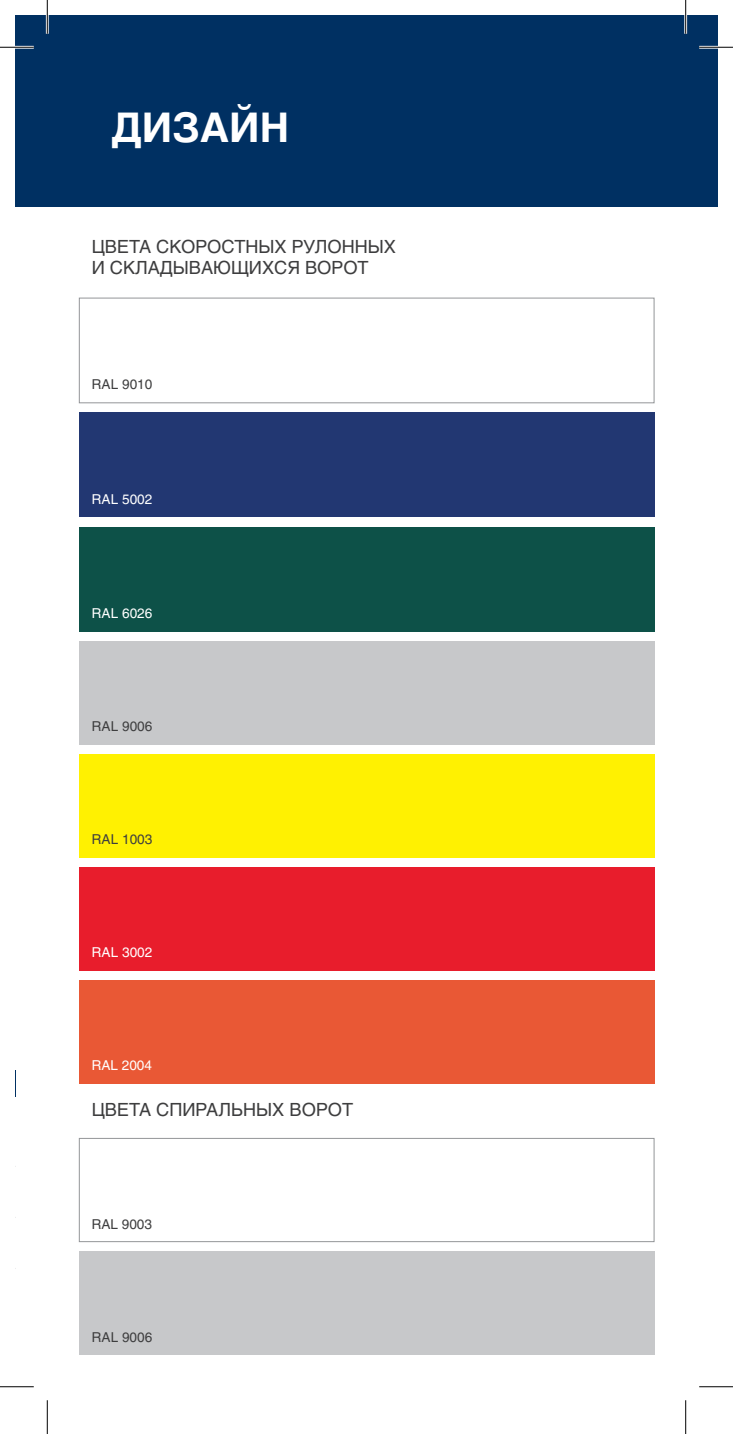
<style>
.page{position:relative;width:733px;height:1434px;background:#fff}
.page>*{position:absolute;margin:0;border:0;box-sizing:border-box;transform-origin:0 0}
.t1{font:700 40.5px "Helios";color:#fff}
.t2{font:18px/21.6px "Helios";color:#3e3e3f}
.t3{font:13.5px "Helios";color:#3e3e3f}
.t4{font:13.5px "Helios";color:#fff}
</style>
<div class="page">
<div style="left:15px;top:15px;width:702px;height:192px;background:#003062"></div>
<div style="left:79px;top:641px;width:575px;height:104px;background:#c7c8ca"></div>
<div style="left:79px;top:754px;width:575px;height:104px;background:#fff101"></div>
<div style="left:79px;top:867px;width:575px;height:104px;background:#e81d2c"></div>
<div style="left:79px;top:980px;width:575px;height:104px;background:#e95835"></div>
<div style="left:79px;top:298px;width:575px;height:105px;background:#fff;border:1px solid #939598"></div>
<div style="left:79px;top:1138px;width:575px;height:104px;background:#fff;border:1px solid #939598"></div>
<div style="left:79px;top:412px;width:575px;height:105px;background:#223772"></div>
<div style="left:79px;top:1251px;width:575px;height:104px;background:#c7c8ca"></div>
<div style="left:79px;top:527px;width:575px;height:105px;background:#0d5148"></div>
<hr style="left:0;top:46px;width:34px;height:3px;background:#fff">
<hr style="left:699px;top:46px;width:33px;height:3px;background:#fff">
<hr style="left:46px;top:0;width:3px;height:34px;background:#fff">
<hr style="left:684px;top:0;width:2px;height:34px;background:#fff">
<hr style="left:0;top:47px;width:34px;height:1px;background:#000">
<hr style="left:699px;top:47px;width:33px;height:1px;background:#000">
<hr style="left:0;top:1386px;width:34px;height:1px;background:#000">
<hr style="left:699px;top:1386px;width:33px;height:1px;background:#000">
<hr style="left:47px;top:0;width:1px;height:34px;background:#000">
<hr style="left:47px;top:1400px;width:1px;height:34px;background:#000">
<hr style="left:685px;top:0;width:1px;height:34px;background:#000">
<hr style="left:685px;top:1400px;width:1px;height:34px;background:#000">
<h1 class="t1" style="left:111px;top:104px;width:179px">ДИЗАЙН</h1>
<p class="t2" style="left:92px;top:235px;width:305px">ЦВЕТА СКОРОСТНЫХ РУЛОННЫХ<br>И СКЛАДЫВАЮЩИХСЯ ВОРОТ</p>
<p class="t3" style="left:92px;top:376px;width:62px">RAL 9010</p>
<p class="t4" style="left:92px;top:491px;width:62px">RAL 5002</p>
<p class="t4" style="left:92px;top:605px;width:62px">RAL 6026</p>
<p class="t3" style="left:92px;top:718px;width:62px">RAL 9006</p>
<p class="t3" style="left:92px;top:831px;width:62px">RAL 1003</p>
<p class="t4" style="left:92px;top:944px;width:62px">RAL 3002</p>
<p class="t4" style="left:92px;top:1057px;width:62px">RAL 2004</p>
<p class="t2" style="left:92px;top:1099px;width:263px">ЦВЕТА СПИРАЛЬНЫХ ВОРОТ</p>
<p class="t3" style="left:92px;top:1216px;width:62px">RAL 9003</p>
<p class="t3" style="left:92px;top:1329px;width:62px">RAL 9006</p>
</div>
